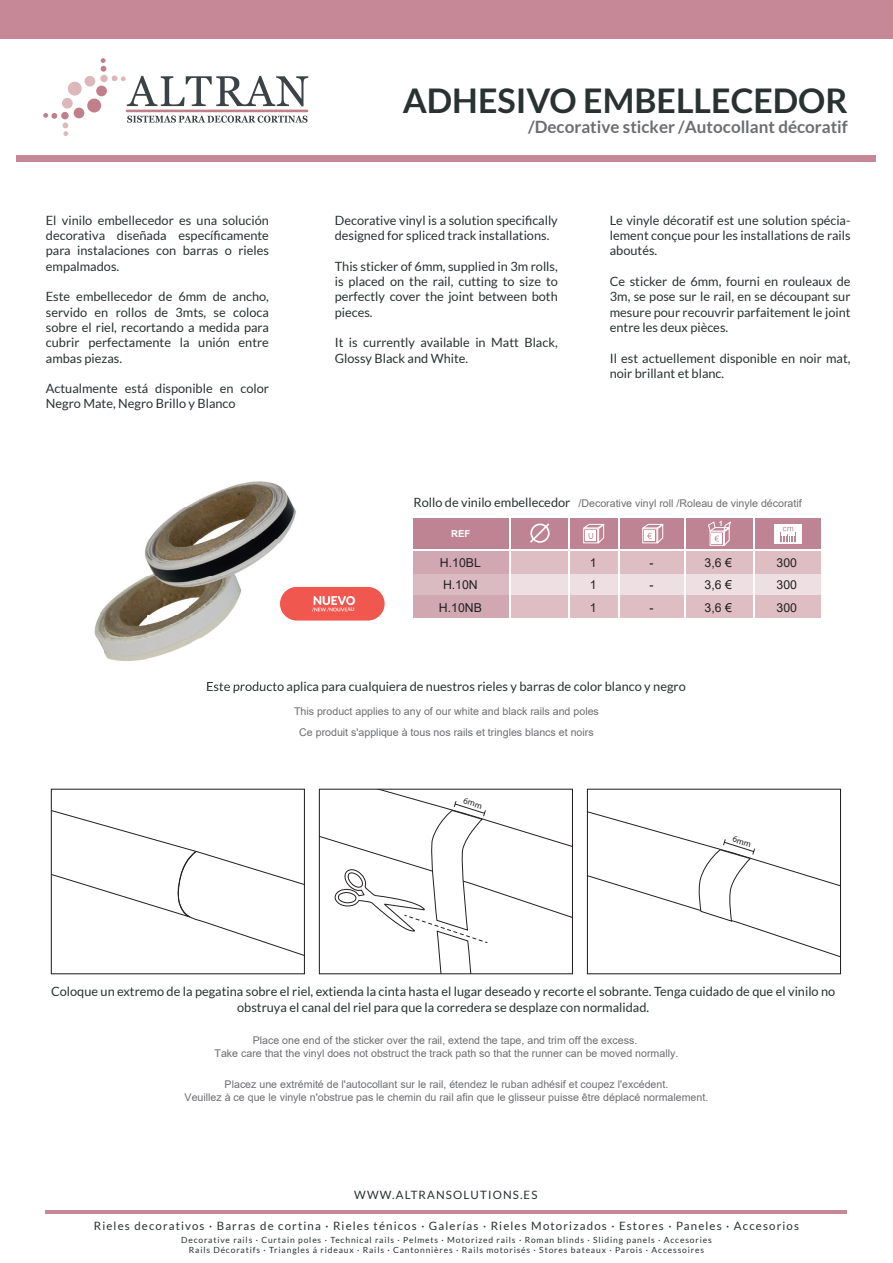
<style>
.page{position:relative;width:893px;height:1263px;background:#fff}
.page>*{position:absolute;margin:0;border:0;box-sizing:border-box;transform-origin:0 0}
.t1{font:700 34.05px "Lato";color:#293131}
.t2{font:700 16.95px "Lato";color:#6c6d70}
.t3{font:12.75px/15.3px "Lato";color:#293131;text-align:justify}
.t4{font:12.3px/22.4px "Arial";color:#231f20;text-align:justify}
.t5{font:11.55px "Lato";letter-spacing:.1em;color:#293131}
.t6{font:10.65px/12.8px "Arial";color:#6c6d70;text-align:center}
.t7{font:700 9.6px "Arial";color:#fff}
.t8{font:8.55px/10.2px "Lato";letter-spacing:.1em;color:#293131;text-align:center}
.s1{font-family:"Lato";font-size:12.75px;color:#293131}
</style>
<div class="page">
<svg style="left:43px;top:113px;width:14px;height:6px"></svg>
<div style="left:61px;top:112px;width:8px;height:7px;background:#c07f8a;border-radius:50%"></div>
<div style="left:74px;top:108px;width:10px;height:10px;background:#c07f8a;border-radius:50%"></div>
<div style="left:87px;top:99px;width:14px;height:13px;background:#c07f8a;border-radius:50%"></div>
<div style="left:96px;top:86px;width:11px;height:10px;background:#c07f8a;border-radius:50%"></div>
<svg style="left:101px;top:58px;width:5px;height:14px"></svg>
<hr style="left:126px;top:110px;width:182px;height:2px;background:#c07f8a">
<svg style="left:112px;top:75px;width:196px;height:31px"></svg>
<div style="left:100px;top:75px;width:8px;height:7px;background:#ddb8bb;border-radius:50%"></div>
<div style="left:85px;top:76px;width:10px;height:11px;background:#ddb8bb;border-radius:50%"></div>
<div style="left:68px;top:82px;width:14px;height:14px;background:#ddb8bb;border-radius:50%"></div>
<div style="left:62px;top:98px;width:11px;height:11px;background:#ddb8bb;border-radius:50%"></div>
<svg style="left:63px;top:123px;width:5px;height:13px"></svg>
<svg style="left:127px;top:116px;width:181px;height:7px"></svg>
<div style="left:0;top:0;width:893px;height:38px;background:#c68897"></div>
<hr style="left:46px;top:1210px;width:801px;height:4px;background:#c68897">
<div style="left:280px;top:587px;width:105px;height:33px;background:#f0574e;border-radius:17px"></div>
<div style="left:17px;top:156px;width:859px;height:6px;background:#c68897"></div>
<div style="left:413px;top:573px;width:407px;height:23px;background:#eee0e2"></div>
<div style="left:413px;top:551px;width:407px;height:22px;background:#dfbec3"></div>
<div style="left:413px;top:596px;width:407px;height:22px;background:#dfbec3"></div>
<div style="left:413px;top:518px;width:407px;height:30px;background:#be8494"></div>
<hr style="left:509px;top:518px;width:1px;height:100px;background:#fff">
<hr style="left:569px;top:518px;width:1px;height:100px;background:#fff">
<hr style="left:618px;top:518px;width:1px;height:100px;background:#fff">
<hr style="left:684px;top:518px;width:1px;height:100px;background:#fff">
<hr style="left:753px;top:518px;width:1px;height:100px;background:#fff">
<svg style="left:583px;top:524px;width:21px;height:20px"></svg>
<svg style="left:642px;top:524px;width:22px;height:20px"></svg>
<svg style="left:708px;top:521px;width:23px;height:25px"></svg>
<div style="left:774px;top:524px;width:27px;height:19px;background:#fff"></div>
<svg style="left:780px;top:527px;width:16px;height:14px"></svg>
<div style="left:413px;top:573px;width:96px;height:23px;background:#dabbc1"></div>
<div style="left:413px;top:551px;width:96px;height:22px;background:#d1a8b1"></div>
<div style="left:413px;top:596px;width:96px;height:22px;background:#d1a8b1"></div>
<svg style="left:530px;top:523px;width:20px;height:20px"></svg>
<img style="left:94px;top:612px;width:10px;height:39px">
<img style="left:104px;top:614px;width:125px;height:24px">
<img style="left:104px;top:638px;width:96px;height:23px">
<img style="left:207px;top:682px;width:72px;height:6px">
<img style="left:183px;top:481px;width:111px;height:27px">
<img style="left:149px;top:508px;width:50px;height:31px">
<img style="left:199px;top:508px;width:97px;height:36px">
<img style="left:280px;top:587px;width:67px;height:27px">
<img style="left:314px;top:596px;width:33px;height:9px">
<img style="left:312px;top:608px;width:35px;height:4px">
<img style="left:101px;top:539px;width:178px;height:75px">
<svg style="left:53px;top:810px;width:250px;height:146px"></svg>
<div style="left:51px;top:789px;width:254px;height:185px;border:1px solid #231f20"></div>
<svg style="left:319px;top:789px;width:253px;height:185px"></svg>
<svg style="left:587px;top:789px;width:253px;height:185px"></svg>
<p class="t3" style="left:46px;top:212px;width:225px">El vinilo embellecedor es una solución decorativa diseñada específicamente para instalaciones con barras o rieles empalmados.</p>
<p class="t3" style="left:46px;top:289px;width:225px">Este embellecedor de 6mm de ancho, servido en rollos de 3mts, se coloca sobre el riel, recortando a medida para cubrir perfectamente la unión entre ambas piezas.</p>
<p class="t3" style="left:46px;top:381px;width:225px">Actualmente está disponible en color<br>Negro Mate, Negro Brillo y Blanco</p>
<h1 class="t1" style="left:403px;top:81px;width:447px">ADHESIVO EMBELLECEDOR</h1>
<h2 class="t2" style="left:528px;top:117px;width:321px">/Decorative sticker /Autocollant décoratif</h2>
<p class="t3" style="left:335px;top:212px;width:225px">Decorative vinyl is a solution specifically designed for spliced track installations.</p>
<p class="t3" style="left:335px;top:258px;width:225px">This sticker of 6mm, supplied in 3m rolls, is placed on the rail, cutting to size to perfectly cover the joint between both pieces.</p>
<p class="t3" style="left:335px;top:335px;width:225px">It is currently available in Matt Black,<br>Glossy Black and White.</p>
<p class="t3" style="left:610px;top:212px;width:242px">Le vinyle décoratif est une solution spécia&shy;lement conçue pour les installations de rails aboutés.</p>
<p class="t3" style="left:610px;top:274px;width:242px">Ce sticker de 6mm, fourni en rouleaux de 3m, se pose sur le rail, en se découpant sur mesure pour recouvrir parfaitement le joint entre les deux pièces.</p>
<p class="t3" style="left:610px;top:350px;width:242px">Il est actuellement disponible en noir mat, noir brillant et blanc.</p>
<p class="t6" style="left:413px;top:497px;width:390px"><span class="s1">Rollo de vinilo embellecedor</span> /Decorative vinyl roll /Roleau de vinyle décoratif</p>
<p class="t7" style="left:451px;top:527px;width:21px">REF</p>
<p class="t4" style="left:439px;top:551px;width:45px;text-align:center">H.10BL<br>H.10N<br>H.10NB</p>
<p class="t4" style="left:590px;top:551px;width:8px">1<br>1<br>1</p>
<p class="t4" style="left:649px;top:551px;width:6px">- - -</p>
<p class="t4" style="left:705px;top:551px;width:29px">3,6 € 3,6 € 3,6 €</p>
<p class="t4" style="left:777px;top:551px;width:22px">300<br>300<br>300</p>
<p class="t3" style="left:206px;top:679px;width:481px">Este producto aplica para cualquiera de nuestros rieles y barras de color blanco y negro</p>
<p class="t6" style="left:294px;top:700px;width:306px;line-height:21.3px">This product applies to any of our white and black rails and poles<br>Ce produit s'applique à tous nos rails et tringles blancs et noirs</p>
<p class="t3" style="left:51px;top:984px;width:786px;text-align:center">Coloque un extremo de la pegatina sobre el riel, extienda la cinta hasta el lugar deseado y recorte el sobrante. Tenga cuidado de que el vinilo no obstruya el canal del riel para que la corredera se desplaze con normalidad.</p>
<p class="t6" style="left:215px;top:1034px;width:465px">Place one end of the sticker over the rail, extend the tape, and trim off the excess.<br>Take care that the vinyl does not obstruct the track path so that the runner can be moved normally.</p>
<p class="t6" style="left:185px;top:1078px;width:525px">Placez une extrémité de l'autocollant sur le rail, étendez le ruban adhésif et coupez l'excédent.<br>Veuillez à ce que le vinyle n'obstrue pas le chemin du rail afin que le glisseur puisse être déplacé normalement.</p>
<p class="t5" style="left:354px;top:1188px;width:185px">WWW.ALTRANSOLUTIONS.ES</p>
<p class="t5" style="left:94px;top:1219px;width:707px">Rieles decorativos · Barras de cortina · Rieles ténicos · Galerías · Rieles Motorizados · Estores · Paneles · Accesorios</p>
<p class="t8" style="left:181px;top:1235px;width:532px">Decorative rails · Curtain poles · Technical rails · Pelmets · Motorized rails · Roman blinds · Sliding panels · Accesories<br>Rails Décoratifs · Triangles á rideaux · Rails · Cantonnières · Rails motorisés · Stores bateaux · Parois · Accessoires</p>
</div>
